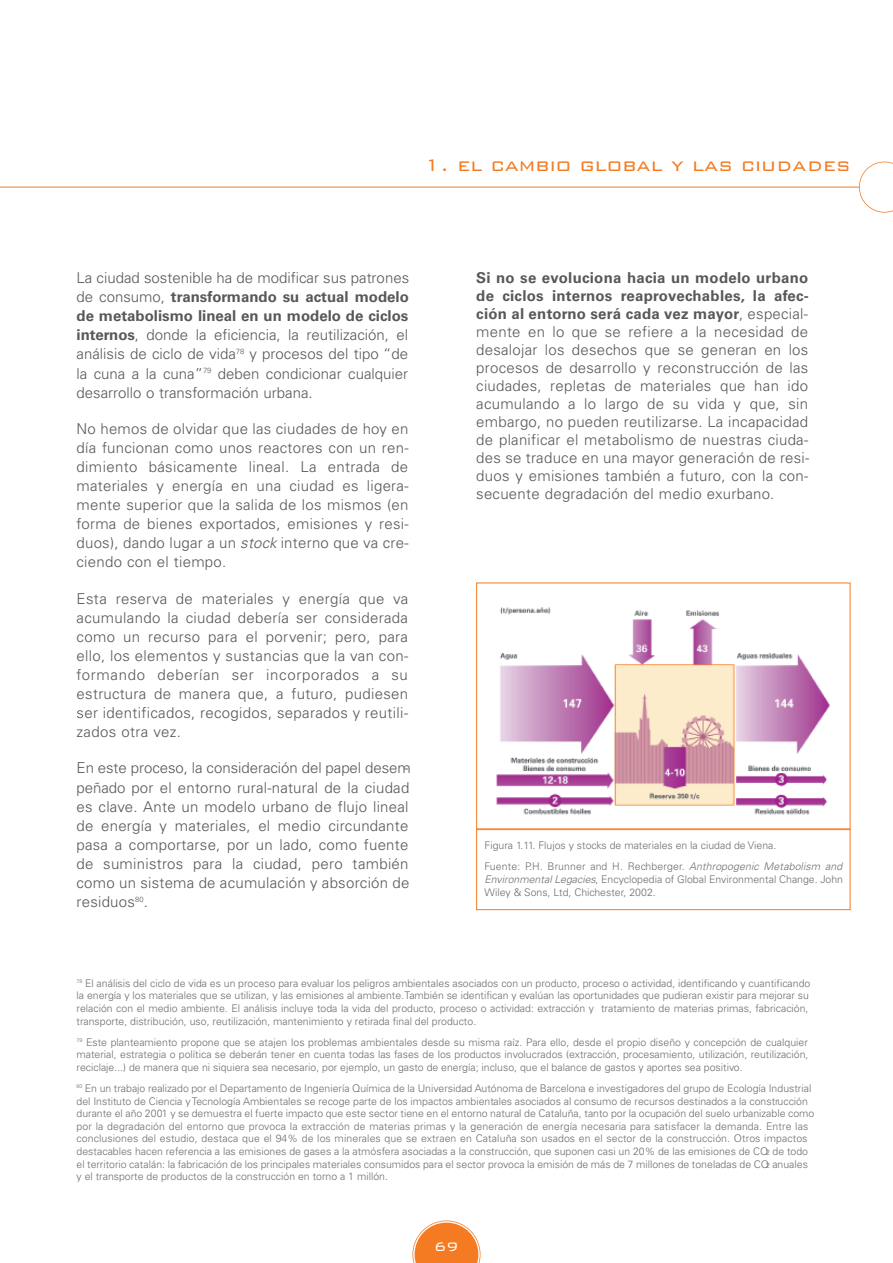
<style>
.page{position:relative;width:893px;height:1263px;background:#fff}
.page>*{position:absolute;margin:0;border:0;box-sizing:border-box;transform-origin:0 0}
.t1{font:300 22.5px "Bank Gothic";color:#f47b21}
.t2{font:300 16.5px "Bank Gothic";color:#fff}
.t3{font:300 15px/19px "Univers";letter-spacing:.015em;color:#57585a;text-align:justify}
.t4{font:300 10.5px/12.6px "Univers";color:#6c6d70}
.s1{font-weight:700}
.s2{font-style:italic}
.s3{font-size:7.5px}
</style>
<div class="page">
<hr style="left:0;top:187px;width:892px;height:1px;background:#f47b21">
<svg style="left:412px;top:1220px;width:68px;height:43px"></svg>
<svg style="left:859px;top:162px;width:33px;height:51px"></svg>
<img style="left:496px;top:607px;width:334px;height:208px">
<div style="left:476px;top:829px;width:374px;height:81px;border:1px solid #f47b21"></div>
<h1 class="t1" style="left:424px;top:148px;width:428px">1. el cambio global y las ciudades</h1>
<p class="t3" style="left:77px;top:268px;width:334px">La ciudad sostenible ha de modificar sus patrones de consumo, <span class="s1">transformando su actual modelo de metabolismo lineal en un modelo de ciclos internos</span>, donde la eficiencia, la reutilización, el análisis de ciclo de vida<sup>78</sup> y procesos del tipo “de la cuna a la cuna”<sup>79</sup> deben condicionar cualquier desarrollo o transformación urbana.</p>
<p class="t3" style="left:77px;top:419px;width:334px">No hemos de olvidar que las ciudades de hoy en día funcionan como unos reactores con un ren&shy;dimiento básicamente lineal. La entrada de materiales y energía en una ciudad es ligera&shy;mente superior que la salida de los mismos (en forma de bienes exportados, emisiones y resi&shy;duos), dando lugar a un <span class="s2">stock</span> interno que va cre&shy;ciendo con el tiempo.</p>
<p class="t3" style="left:77px;top:589px;width:333px">Esta reserva de materiales y energía que va acumulando la ciudad debería ser considerada como un recurso para el porvenir; pero, para ello, los elementos y sustancias que la van con&shy;formando deberían ser incorporados a su estructura de manera que, a futuro, pudiesen ser identificados, recogidos, separados y reutili&shy;zados otra vez.</p>
<p class="t3" style="left:77px;top:758px;width:336px;text-align:left">En este proceso, la consideración del papel desem&shy;peñado por el entorno rural-natural de la ciudad es clave. Ante un modelo urbano de flujo lineal de energía y materiales, el medio circundante pasa a comportarse, por un lado, como fuente de suministros para la ciudad, pero también como un sistema de acumulación y absorción de residuos<sup>80</sup>.</p>
<p class="t3" style="left:476px;top:269px;width:335px;line-height:18px"><span class="s1">Si no se evoluciona hacia un modelo urbano de ciclos internos reaprovechables, la afec&shy;ción al entorno será cada vez mayor</span>, especial&shy;mente en lo que se refiere a la necesidad de desalojar los desechos que se generan en los procesos de desarrollo y reconstrucción de las ciudades, repletas de materiales que han ido acumulando a lo largo de su vida y que, sin embargo, no pueden reutilizarse. La incapacidad de planificar el metabolismo de nuestras ciuda&shy;des se traduce en una mayor generación de resi&shy;duos y emisiones también a futuro, con la con&shy;secuente degradación del medio exurbano.</p>
<p class="t4" style="left:484px;top:835px;width:359px;line-height:21.1px">Figura 1.11. Flujos y stocks de materiales en la ciudad de Viena.<br>Fuente: P.H. Brunner and H. Rechberger. <span class="s2">Anthropogenic Metabolism and</span></p>
<p class="t4" style="left:484px;top:873px;width:360px"><span class="s2">Environmental Legacies</span>, Encyclopedia of Global Environmental Change. John<br>Wiley &amp; Sons, Ltd, Chichester, 2002.</p>
<p class="t4" style="left:77px;top:977px;width:735px"><sup>78</sup> El análisis del ciclo de vida es un proceso para evaluar los peligros ambientales asociados con un producto, proceso o actividad, identificando y cuantificando la energía y los materiales que se utilizan, y las emisiones al ambiente. También se identifican y evalúan las oportunidades que pudieran existir para mejorar su relación con el medio ambiente. El análisis incluye toda la vida del producto, proceso o actividad: extracción y tratamiento de materias primas, fabricación, transporte, distribución, uso, reutilización, mantenimiento y retirada final del producto.</p>
<p class="t4" style="left:77px;top:1035px;width:733px;text-align:justify"><sup>79</sup> Este planteamiento propone que se atajen los problemas ambientales desde su misma raíz. Para ello, desde el propio diseño y concepción de cualquier material, estrategia o política se deberán tener en cuenta todas las fases de los productos involucrados (extracción, procesamiento, utilización, reutilización, reciclaje...) de manera que ni siquiera sea necesario, por ejemplo, un gasto de energía; incluso, que el balance de gastos y aportes sea positivo.</p>
<p class="t4" style="left:77px;top:1082px;width:739px"><sup>80</sup> En un trabajo realizado por el Departamento de Ingeniería Química de la Universidad Autónoma de Barcelona e investigadores del grupo de Ecología Industrial del Instituto de Ciencia y Tecnología Ambientales se recoge parte de los impactos ambientales asociados al consumo de recursos destinados a la construcción durante el año 2001 y se demuestra el fuerte impacto que este sector tiene en el entorno natural de Cataluña, tanto por la ocupación del suelo urbanizable como por la degradación del entorno que provoca la extracción de materias primas y la generación de energía necesaria para satisfacer la demanda. Entre las conclusiones del estudio, destaca que el 94% de los minerales que se extraen en Cataluña son usados en el sector de la construcción. Otros impactos destacables hacen referencia a las emisiones de gases a la atmósfera asociadas a la construcción, que suponen casi un 20% de las emisiones de CO<span class="s3">2</span> de todo el territorio catalán: la fabricación de los principales materiales consumidos para el sector provoca la emisión de más de 7 millones de toneladas de CO<span class="s3">2</span> anuales y el transporte de productos de la construcción en torno a 1 millón.</p>
<h2 class="t2" style="left:434px;top:1233px;width:26px">69</h2>
</div>
